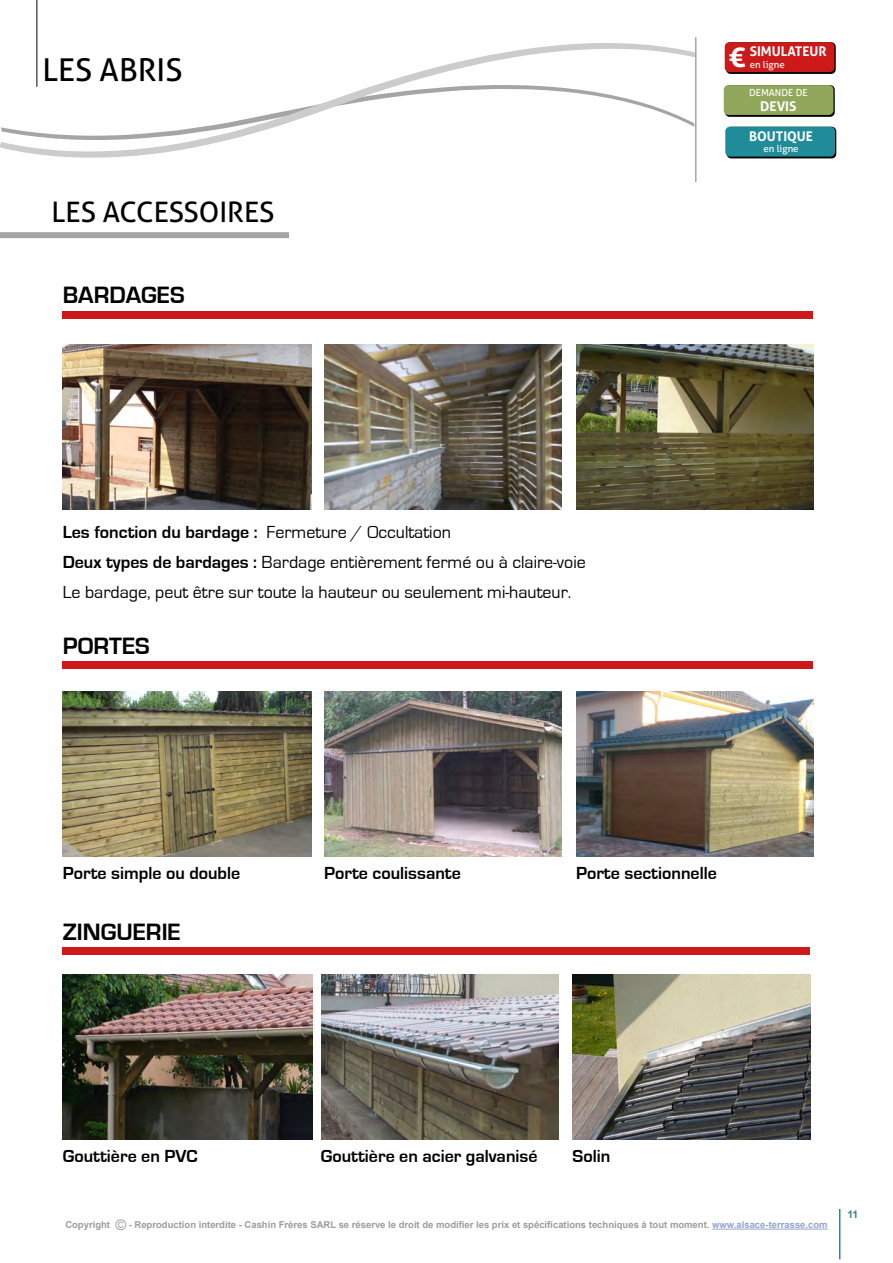
<style>
.page{position:relative;width:893px;height:1263px;background:#fff}
.page>*{position:absolute;margin:0;border:0;box-sizing:border-box;transform-origin:0 0}
.t1{font:31.5px "Aller";color:#000}
.t2{font:28.2px "Aller";color:#000}
.t3{font:700 27.3px "Aller";color:#fff}
.t4{font:700 24.3px "Eurostile";color:#000}
.t5{font:18px/30px "Eurostile";color:#000}
.t6{font:700 18px "Eurostile";color:#000}
.t7{font:700 13.35px "Aller";color:#fff}
.t8{font:700 10.5px "Arial";color:#3b8386}
.t9{font:9.6px "Aller";color:#fff}
.t10{font:700 9.45px "Arial";color:#9d9d9c}
.s1{font-weight:700}
.s2{font-weight:400;font-size:14.55px}
.s3{color:#95a4cd}
</style>
<div class="page">
<svg style="left:0;top:43px;width:695px;height:115px"></svg>
<hr style="left:695px;top:37px;width:1px;height:145px;background:#a6a5a5">
<hr style="left:36px;top:0;width:2px;height:87px;background:#575756">
<div style="left:0;top:232px;width:289px;height:6px;background:#a6a5a5"></div>
<div style="left:63px;top:311px;width:750px;height:7px;background:#cd191a"></div>
<img style="left:324px;top:345px;width:237px;height:165px">
<img style="left:576px;top:345px;width:237px;height:165px">
<img style="left:63px;top:345px;width:249px;height:165px">
<div style="left:63px;top:947px;width:747px;height:8px;background:#cd191a"></div>
<img style="left:321px;top:975px;width:237px;height:164px">
<img style="left:573px;top:975px;width:237px;height:164px">
<div style="left:63px;top:662px;width:750px;height:7px;background:#cd191a"></div>
<img style="left:576px;top:692px;width:237px;height:165px">
<img style="left:63px;top:692px;width:249px;height:165px">
<img style="left:324px;top:692px;width:237px;height:165px">
<img style="left:63px;top:975px;width:249px;height:164px">
<svg style="left:726px;top:42px;width:110px;height:32px"></svg>
<div style="left:725px;top:42px;width:109px;height:30px;background:#cc191a;border-radius:5px"></div>
<svg style="left:725px;top:85px;width:110px;height:32px"></svg>
<div style="left:724px;top:85px;width:109px;height:30px;background:#91a85c;border-radius:5px"></div>
<svg style="left:727px;top:127px;width:109px;height:31px"></svg>
<div style="left:725px;top:127px;width:110px;height:30px;background:#208c99;border-radius:5px"></div>
<hr style="left:712px;top:1228px;width:116px;height:1px;background:#95a4cd">
<hr style="left:839px;top:1209px;width:1px;height:50px;background:#208c99">
<h1 class="t1" style="left:43px;top:50px;width:142px">LES ABRIS</h1>
<h2 class="t2" style="left:52px;top:195px;width:224px">LES ACCESSOIRES</h2>
<h3 class="t4" style="left:63px;top:282px;width:123px">BARDAGES</h3>
<p class="t7" style="left:750px;top:43px;width:78px">SIMULATEUR</p>
<h3 class="t3" style="left:729px;top:40px;width:18px">€</h3>
<p class="t9" style="left:750px;top:58px;width:37px">en ligne</p>
<p class="t9" style="left:749px;top:87px;width:60px">DEMANDE DE</p>
<p class="t7" style="left:760px;top:98px;width:38px">DEVIS</p>
<p class="t7" style="left:749px;top:128px;width:65px">BOUTIQUE</p>
<p class="t9" style="left:763px;top:143px;width:37px">en ligne</p>
<p class="t5" style="left:63px;top:517px;width:524px"><span class="s1">Les fonction du bardage :</span> Fermeture / Occultation<br><span class="s1">Deux types de bardages :</span> Bardage entièrement fermé ou à claire-voie<br>Le bardage, peut être sur toute la hauteur ou seulement mi-hauteur.</p>
<h3 class="t4" style="left:63px;top:633px;width:89px">PORTES</h3>
<p class="t6" style="left:63px;top:863px;width:179px">Porte simple ou double</p>
<h3 class="t4" style="left:63px;top:919px;width:120px">ZINGUERIE</h3>
<p class="t6" style="left:324px;top:863px;width:138px">Porte coulissante</p>
<p class="t6" style="left:576px;top:863px;width:142px">Porte sectionnelle</p>
<p class="t6" style="left:63px;top:1146px;width:136px">Gouttière en PVC</p>
<p class="t6" style="left:321px;top:1146px;width:218px">Gouttière en acier galvanisé</p>
<p class="t6" style="left:573px;top:1146px;width:39px">Solin</p>
<p class="t10" style="left:65px;top:1218px;width:764px">Copyright <span class="s2">©</span> - Reproduction interdite - Cashin Frères SARL se réserve le droit de modifier les prix et spécifications techniques à tout moment. <span class="s3">www.alsace-terrasse.com</span></p>
<p class="t8" style="left:847px;top:1207px;width:13px">11</p>
</div>
